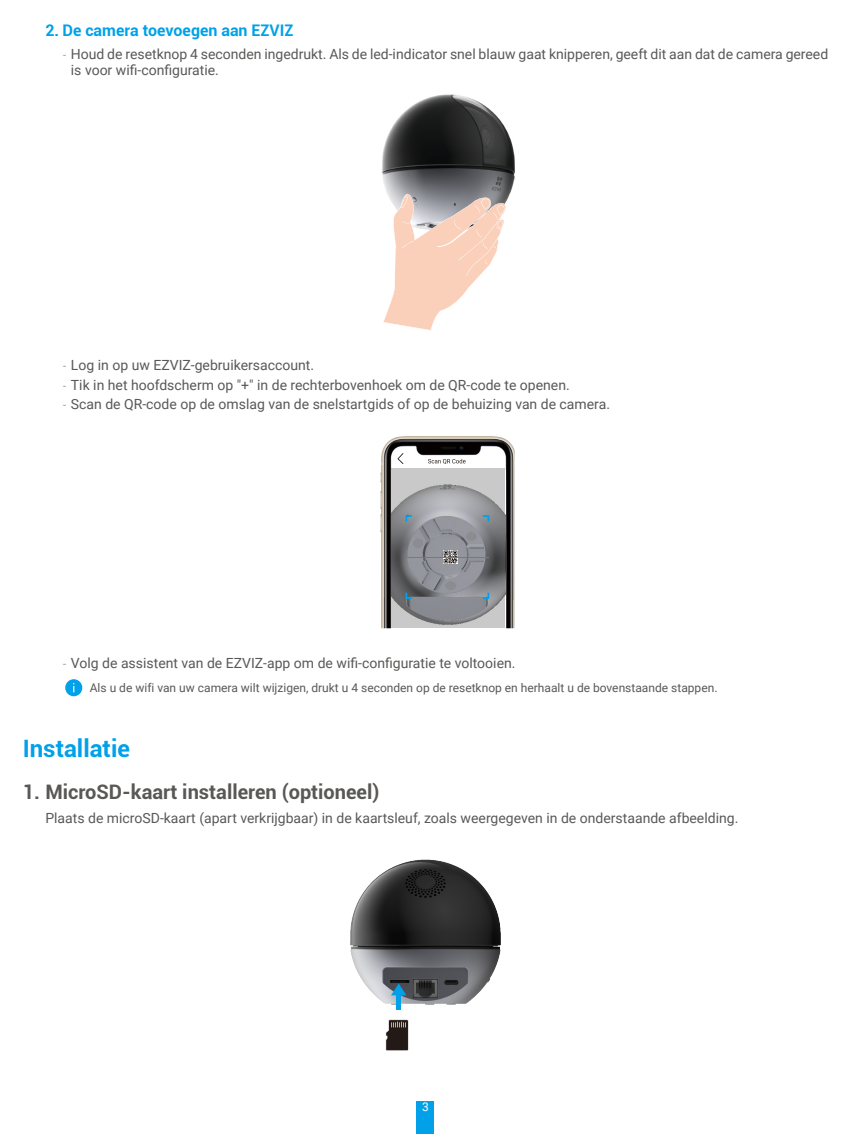
<style>
.page{position:relative;width:851px;height:1134px;background:#fff}
.page>*{position:absolute;margin:0;border:0;box-sizing:border-box;transform-origin:0 0}
.t1{font:700 24px "Roboto";color:#00a1e9}
.t2{font:700 20px "Roboto";color:#595857}
.t3{font:700 16px "Roboto";color:#00a1e9}
.t4{font:14px/16.8px "Roboto";color:#595857}
.t5{font:12px "Roboto";color:#595857}
.t6{font:12px "Roboto";color:#fff}
.s1{font-family:"DIN Cond";font-weight:300}
</style>
<div class="page">
<div style="left:417px;top:1101px;width:17px;height:33px;background:#00a1e9"></div>
<img style="left:382px;top:94px;width:133px;height:108px">
<svg style="left:383px;top:194px;width:123px;height:136px"></svg>
<img style="left:380px;top:436px;width:134px;height:192px">
<svg style="left:391px;top:469px;width:114px;height:159px;background:#96979b"></svg>
<svg style="left:397px;top:453px;width:6px;height:11px"></svg>
<div style="left:409px;top:459px;width:78px;height:7px;background:#fff"></div>
<svg style="left:428px;top:459px;width:37px;height:5px"></svg>
<svg style="left:483px;top:515px;width:6px;height:7px"></svg>
<svg style="left:405px;top:515px;width:7px;height:7px"></svg>
<svg style="left:405px;top:593px;width:7px;height:6px"></svg>
<svg style="left:483px;top:593px;width:6px;height:6px"></svg>
<img style="left:443px;top:550px;width:14px;height:14px">
<hr style="left:406px;top:557px;width:83px;height:1px;background:#00a1e9">
<div style="left:65px;top:679px;width:17px;height:17px;background:#00a1e9;border-radius:50%"></div>
<img style="left:350px;top:859px;width:151px;height:176px">
<div style="left:396px;top:995px;width:5px;height:15px;background:#00a1e9"></div>
<svg style="left:391px;top:983px;width:15px;height:12px"></svg>
<svg style="left:385px;top:1019px;width:23px;height:32px"></svg>
<p class="t3" style="left:45px;top:19px;width:250px">2. De camera toevoegen aan EZVIZ</p>
<p class="t4" style="left:71px;top:45px;width:758px;text-indent:-9px"><span class="s1">-</span> Houd de resetknop 4 seconden ingedrukt. Als de led-indicator snel blauw gaat knipperen, geeft dit aan dat de camera gereed is voor wifi-configuratie.</p>
<p class="t4" style="left:62px;top:356px;width:253px"><span class="s1">-</span> Log in op uw EZVIZ-gebruikersaccount.</p>
<p class="t4" style="left:62px;top:376px;width:509px"><span class="s1">-</span> Tik in het hoofdscherm op "+" in de rechterbovenhoek om de QR-code te openen.</p>
<p class="t4" style="left:62px;top:395px;width:549px"><span class="s1">-</span> Scan de QR-code op de omslag van de snelstartgids of op de behuizing van de camera.</p>
<p class="t4" style="left:62px;top:654px;width:454px"><span class="s1">-</span> Volg de assistent van de EZVIZ-app om de wifi-configuratie te voltooien.</p>
<p class="t5" style="left:90px;top:679px;width:629px">Als u de wifi van uw camera wilt wijzigen, drukt u 4 seconden op de resetknop en herhaalt u de bovenstaande stappen.</p>
<h1 class="t1" style="left:23px;top:731px;width:109px">Installatie</h1>
<h2 class="t2" style="left:23px;top:778px;width:358px">1. MicroSD-kaart installeren (optioneel)</h2>
<p class="t4" style="left:45px;top:809px;width:694px">Plaats de microSD-kaart (apart verkrijgbaar) in de kaartsleuf, zoals weergegeven in de onderstaande afbeelding.</p>
<p class="t6" style="left:422px;top:1099px;width:8px">3</p>
</div>
